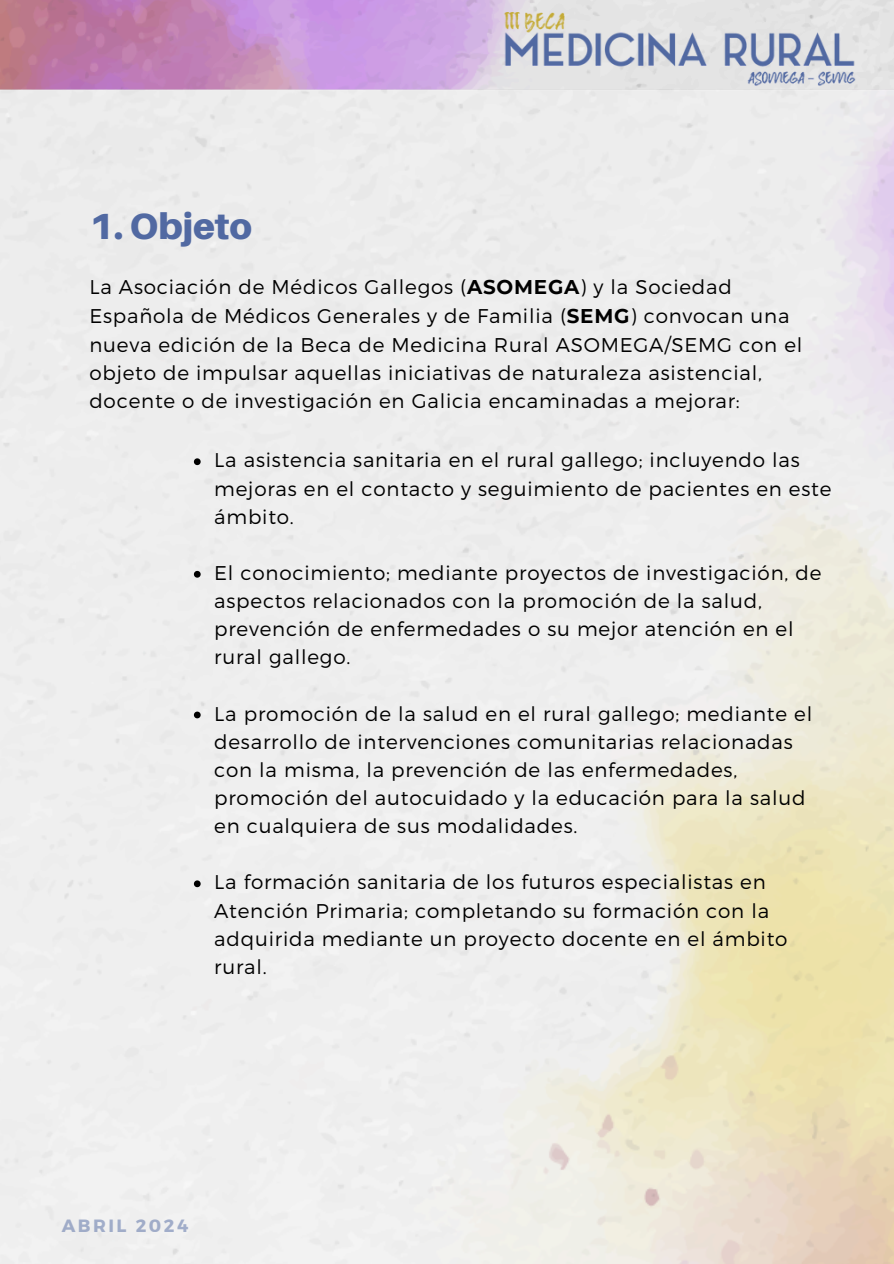
<style>
.page{position:relative;width:894px;height:1264px;background:#fff}
.page>*{position:absolute;margin:0;border:0;box-sizing:border-box;transform-origin:0 0}
.t1{font:900 36.45px "Aileron";color:#5169a2}
.t2{font:300 19.8px/28.2px "Montserrat";letter-spacing:.04em;color:#000}
.t3{font:700 17.85px "Montserrat";letter-spacing:.14em;color:#5169a2}
.s1{font-weight:700}
</style>
<div class="page">
<img style="left:0;top:0;width:893px;height:1263px">
<img style="left:502px;top:13px;width:354px;height:76px">
<svg style="left:194px;top:458px;width:6px;height:7px"></svg>
<svg style="left:194px;top:571px;width:6px;height:6px"></svg>
<svg style="left:194px;top:711px;width:6px;height:7px"></svg>
<svg style="left:194px;top:880px;width:6px;height:7px"></svg>
<p class="t1" style="left:89px;top:204px;width:164px">1. Objeto</p>
<p class="t2" style="left:89px;top:271px;width:714px;line-height:28.7px">La Asociación de Médicos Gallegos (<span class="s1">ASOMEGA</span>) y la Sociedad Española de Médicos Generales y de Familia (<span class="s1">SEMG</span>) convocan una nueva edición de la Beca de Medicina Rural ASOMEGA/SEMG con el objeto de impulsar aquellas iniciativas de naturaleza asistencial, docente o de investigación en Galicia encaminadas a mejorar:</p>
<h1 class="t2" style="left:214px;top:445px;width:618px">La asistencia sanitaria en el rural gallego; incluyendo las mejoras en el contacto y seguimiento de pacientes en este ámbito.</h1>
<h2 class="t2" style="left:214px;top:557px;width:608px">El conocimiento; mediante proyectos de investigación, de aspectos relacionados con la promoción de la salud, prevención de enfermedades o su mejor atención en el rural gallego.</h2>
<p class="t2" style="left:214px;top:698px;width:599px">La promoción de la salud en el rural gallego; mediante el desarrollo de intervenciones comunitarias relacionadas con la misma, la prevención de las enfermedades, promoción del autocuidado y la educación para la salud en cualquiera de sus modalidades.</p>
<p class="t2" style="left:214px;top:867px;width:574px">La formación sanitaria de los futuros especialistas en Atención Primaria; completando su formación con la adquirida mediante un proyecto docente en el ámbito rural.</p>
<p class="t3" style="left:62px;top:1213px;width:128px">ABRIL 2024</p>
</div>
